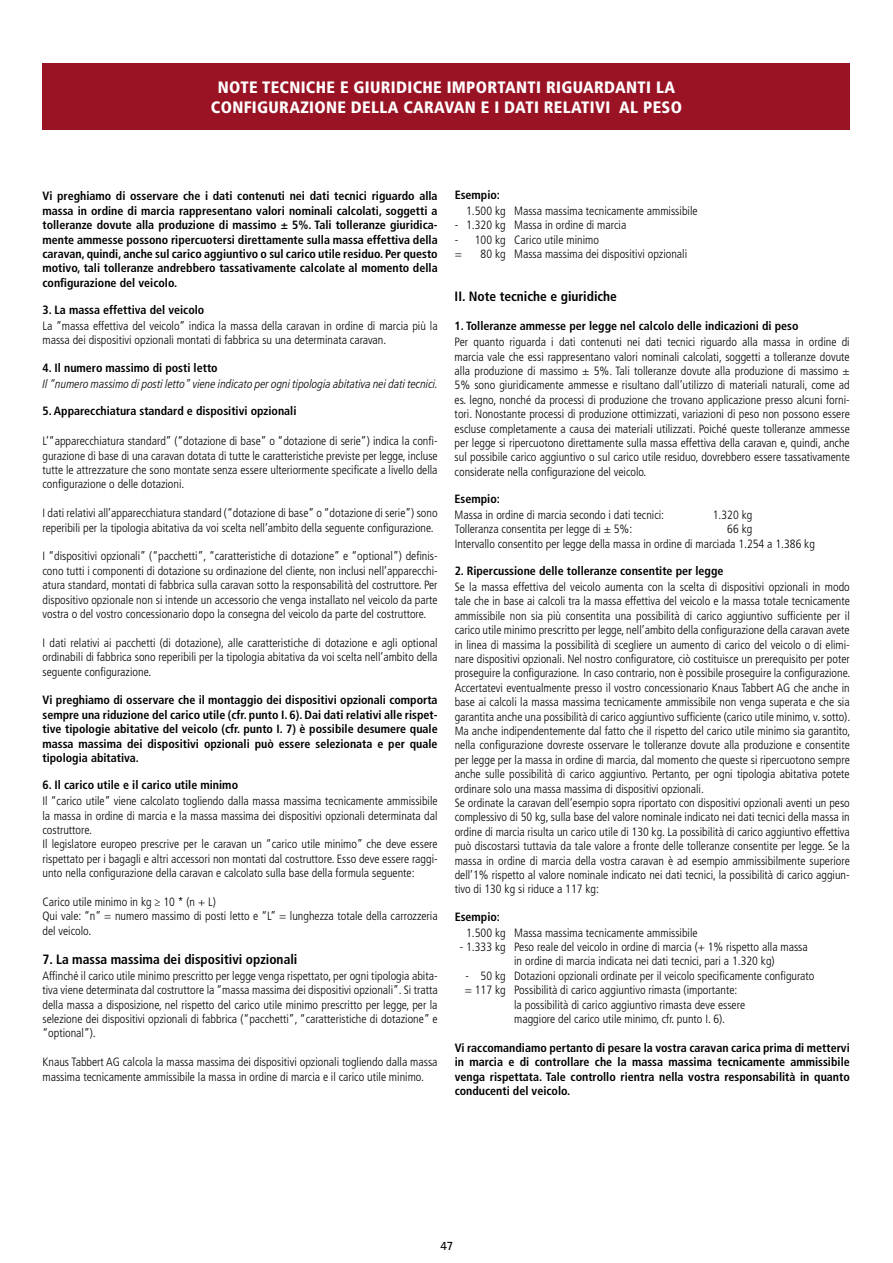
<style>
.page{position:relative;width:893px;height:1263px;background:#fff}
.page>*{position:absolute;margin:0;border:0;box-sizing:border-box;transform-origin:0 0}
.t1{font:900 condensed 16.5px/19.8px "Frutiger LT Std";letter-spacing:.02em;color:#fff;text-align:center}
.t2{font:700 condensed 13.5px "Frutiger LT Std";color:#000}
.t3{font:300 condensed 12px/14.4px "Frutiger LT Std";color:#000}
.t4{font:700 condensed 12px/14.4px "Frutiger LT Std";color:#000;text-align:justify}
.t5{font:italic 300 condensed 12px "Frutiger LT Pro";color:#000}
.t6{font:12px "The Sans C4 s";color:#000}
</style>
<div class="page">
<div style="left:43px;top:64px;width:807px;height:66px;background:#9a1324"></div>
<h1 class="t1" style="left:211px;top:77px;width:473px">NOTE TECNICHE E GIURIDICHE IMPORTANTI RIGUARDANTI LA<br>CONFIGURAZIONE DELLA CARAVAN E I DATI RELATIVI AL PESO</h1>
<p class="t4" style="left:43px;top:189px;width:397px">Vi preghiamo di osservare che i dati contenuti nei dati tecnici riguardo alla massa in ordine di marcia rappresentano valori nominali calcolati, soggetti a tolleranze dovute alla produzione di massimo ± 5%. Tali tolleranze giuridica&shy;mente ammesse possono ripercuotersi direttamente sulla massa effettiva della caravan, quindi, anche sul carico aggiuntivo o sul carico utile residuo. Per questo motivo, tali tolleranze andrebbero tassativamente calcolate al momento della configurazione del veicolo.</p>
<p class="t4" style="left:43px;top:303px;width:163px">3. La massa effettiva del veicolo</p>
<p class="t3" style="left:43px;top:319px;width:397px">La “massa effettiva del veicolo” indica la massa della caravan in ordine di marcia più la massa dei dispositivi opzionali montati di fabbrica su una determinata caravan.</p>
<p class="t4" style="left:43px;top:360px;width:177px">4. Il numero massimo di posti letto</p>
<p class="t5" style="left:43px;top:377px;width:397px">Il “numero massimo di posti letto” viene indicato per ogni tipologia abitativa nei dati tecnici.</p>
<p class="t4" style="left:43px;top:404px;width:256px">5. Apparecchiatura standard e dispositivi opzionali</p>
<p class="t3" style="left:43px;top:434px;width:397px;text-align:justify">L’“apparecchiatura standard” (“dotazione di base” o “dotazione di serie”) indica la confi&shy;gurazione di base di una caravan dotata di tutte le caratteristiche previste per legge, incluse tutte le attrezzature che sono montate senza essere ulteriormente specificate a livello della configurazione o delle dotazioni.</p>
<p class="t3" style="left:43px;top:506px;width:397px">I dati relativi all’apparecchiatura standard (“dotazione di base” o “dotazione di serie”) sono reperibili per la tipologia abitativa da voi scelta nell’ambito della seguente configurazione.</p>
<p class="t3" style="left:43px;top:549px;width:397px;text-align:justify">I “dispositivi opzionali” (“pacchetti”, “caratteristiche di dotazione” e “optional”) definis&shy;cono tutti i componenti di dotazione su ordinazione del cliente, non inclusi nell’apparecchi&shy;atura standard, montati di fabbrica sulla caravan sotto la responsabilità del costruttore. Per dispositivo opzionale non si intende un accessorio che venga installato nel veicolo da parte vostra o del vostro concessionario dopo la consegna del veicolo da parte del costruttore.</p>
<p class="t3" style="left:43px;top:636px;width:397px;text-align:justify">I dati relativi ai pacchetti (di dotazione), alle caratteristiche di dotazione e agli optional ordinabili di fabbrica sono reperibili per la tipologia abitativa da voi scelta nell’ambito della seguente configurazione.</p>
<p class="t4" style="left:43px;top:693px;width:397px">Vi preghiamo di osservare che il montaggio dei dispositivi opzionali comporta sempre una riduzione del carico utile (cfr. punto I. 6). Dai dati relativi alle rispet&shy;tive tipologie abitative del veicolo (cfr. punto I. 7) è possibile desumere quale massa massima dei dispositivi opzionali può essere selezionata e per quale tipologia abitativa.</p>
<p class="t4" style="left:43px;top:778px;width:197px">6. Il carico utile e il carico utile minimo</p>
<p class="t3" style="left:43px;top:794px;width:397px">Il “carico utile” viene calcolato togliendo dalla massa massima tecnicamente ammissibile la massa in ordine di marcia e la massa massima dei dispositivi opzionali determinata dal costruttore.<br>Il legislatore europeo prescrive per le caravan un “carico utile minimo” che deve essere rispettato per i bagagli e altri accessori non montati dal costruttore. Esso deve essere raggi&shy;unto nella configurazione della caravan e calcolato sulla base della formula seguente:</p>
<p class="t3" style="left:43px;top:895px;width:397px">Carico utile minimo in kg ≥ 10 * (n + L)<br>Qui vale: “n” = numero massimo di posti letto e “L” = lunghezza totale della carrozzeria del veicolo.</p>
<p class="t2" style="left:43px;top:951px;width:256px">7. La massa massima dei dispositivi opzionali</p>
<p class="t3" style="left:43px;top:969px;width:397px;text-align:justify">Affinché il carico utile minimo prescritto per legge venga rispettato, per ogni tipologia abita&shy;tiva viene determinata dal costruttore la “massa massima dei dispositivi opzionali”. Si tratta della massa a disposizione, nel rispetto del carico utile minimo prescritto per legge, per la selezione dei dispositivi opzionali di fabbrica (“pacchetti”, “caratteristiche di dotazione” e “optional”).</p>
<p class="t3" style="left:43px;top:1055px;width:397px">Knaus Tabbert AG calcola la massa massima dei dispositivi opzionali togliendo dalla massa massima tecnicamente ammissibile la massa in ordine di marcia e il carico utile minimo.</p>
<p class="t4" style="left:455px;top:187px;width:47px">Esempio:</p>
<p class="t3" style="left:466px;top:204px;width:233px">1.500 kg Massa massima tecnicamente ammissibile</p>
<p class="t3" style="left:455px;top:218px;width:173px">- 1.320 kg Massa in ordine di marcia</p>
<p class="t3" style="left:455px;top:232px;width:146px">- 100 kg Carico utile minimo =</p>
<p class="t3" style="left:481px;top:247px;width:208px">80 kg Massa massima dei dispositivi opzionali</p>
<p class="t2" style="left:455px;top:289px;width:164px">II. Note tecniche e giuridiche</p>
<p class="t4" style="left:455px;top:319px;width:345px">1. Tolleranze ammesse per legge nel calcolo delle indicazioni di peso</p>
<p class="t3" style="left:455px;top:335px;width:397px;text-align:justify">Per quanto riguarda i dati contenuti nei dati tecnici riguardo alla massa in ordine di marcia vale che essi rappresentano valori nominali calcolati, soggetti a tolleranze dovute alla produzione di massimo ± 5%. Tali tolleranze dovute alla produzione di massimo ± 5% sono giuridicamente ammesse e risultano dall’utilizzo di materiali naturali, come ad es. legno, nonché da processi di produzione che trovano applicazione presso alcuni forni&shy;tori. Nonostante processi di produzione ottimizzati, variazioni di peso non possono essere escluse completamente a causa dei materiali utilizzati. Poiché queste tolleranze ammesse per legge si ripercuotono direttamente sulla massa effettiva della caravan e, quindi, anche sul possibile carico aggiuntivo o sul carico utile residuo, dovrebbero essere tassativamente considerate nella configurazione del veicolo.</p>
<p class="t4" style="left:455px;top:492px;width:47px">Esempio:</p>
<p class="t3" style="left:455px;top:508px;width:211px">Massa in ordine di marcia secondo i dati tecnici:</p>
<p class="t3" style="left:713px;top:508px;width:41px">1.320 kg</p>
<p class="t3" style="left:455px;top:522px;width:179px">Tolleranza consentita per legge di ± 5%:</p>
<p class="t3" style="left:455px;top:522px;width:362px;text-indent:273px">66 kg<br>Intervallo consentito per legge della massa in ordine di marciada 1.254 a 1.386 kg</p>
<p class="t4" style="left:455px;top:564px;width:270px">2. Ripercussione delle tolleranze consentite per legge</p>
<p class="t3" style="left:455px;top:580px;width:397px">Se la massa effettiva del veicolo aumenta con la scelta di dispositivi opzionali in modo tale che in base ai calcoli tra la massa effettiva del veicolo e la massa totale tecnicamente ammissibile non sia più consentita una possibilità di carico aggiuntivo sufficiente per il carico utile minimo prescritto per legge, nell’ambito della configurazione della caravan avete in linea di massima la possibilità di scegliere un aumento di carico del veicolo o di elimi&shy;nare dispositivi opzionali. Nel nostro configuratore, ciò costituisce un prerequisito per poter proseguire la configurazione. In caso contrario, non è possibile proseguire la configurazione.<br>Accertatevi eventualmente presso il vostro concessionario Knaus Tabbert AG che anche in base ai calcoli la massa massima tecnicamente ammissibile non venga superata e che sia garantita anche una possibilità di carico aggiuntivo sufficiente (carico utile minimo, v. sotto).<br>Ma anche indipendentemente dal fatto che il rispetto del carico utile minimo sia garantito, nella configurazione dovreste osservare le tolleranze dovute alla produzione e consentite per legge per la massa in ordine di marcia, dal momento che queste si ripercuotono sempre anche sulle possibilità di carico aggiuntivo. Pertanto, per ogni tipologia abitativa potete ordinare solo una massa massima di dispositivi opzionali.<br>Se ordinate la caravan dell’esempio sopra riportato con dispositivi opzionali aventi un peso complessivo di 50 kg, sulla base del valore nominale indicato nei dati tecnici della massa in ordine di marcia risulta un carico utile di 130 kg. La possibilità di carico aggiuntivo effettiva può discostarsi tuttavia da tale valore a fronte delle tolleranze consentite per legge. Se la massa in ordine di marcia della vostra caravan è ad esempio ammissibilmente superiore dell’1% rispetto al valore nominale indicato nei dati tecnici, la possibilità di carico aggiun&shy;tivo di 130 kg si riduce a 117 kg:</p>
<p class="t4" style="left:455px;top:909px;width:47px">Esempio:</p>
<p class="t3" style="left:466px;top:925px;width:233px">1.500 kg Massa massima tecnicamente ammissibile</p>
<p class="t3" style="left:514px;top:940px;width:295px;text-indent:-54px">- 1.333 kg Peso reale del veicolo in ordine di marcia (+ 1% rispetto alla massa in ordine di marcia indicata nei dati tecnici, pari a 1.320 kg)</p>
<p class="t3" style="left:466px;top:969px;width:350px">- 50 kg Dotazioni opzionali ordinate per il veicolo specificamente configurato</p>
<p class="t3" style="left:465px;top:983px;width:274px">= 117 kg Possibilità di carico aggiuntivo rimasta (importante:</p>
<p class="t3" style="left:514px;top:997px;width:232px">la possibilità di carico aggiuntivo rimasta deve essere</p>
<p class="t3" style="left:514px;top:1012px;width:212px">maggiore del carico utile minimo, cfr. punto I. 6).</p>
<p class="t4" style="left:455px;top:1040px;width:397px">Vi raccomandiamo pertanto di pesare la vostra caravan carica prima di mettervi in marcia e di controllare che la massa massima tecnicamente ammissibile venga rispettata. Tale controllo rientra nella vostra responsabilità in quanto conducenti del veicolo.</p>
<p class="t6" style="left:440px;top:1238px;width:14px">47</p>
</div>
